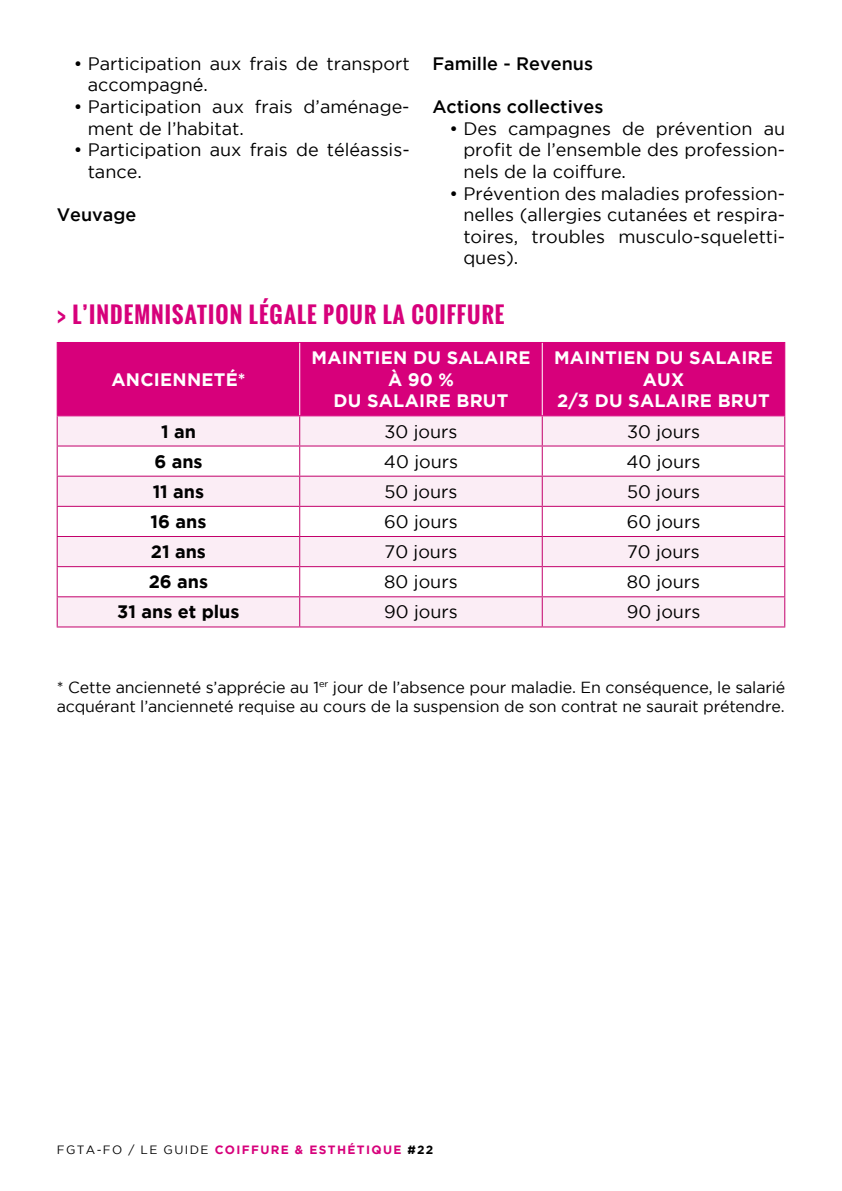
<style>
.page{position:relative;width:842px;height:1191px;background:#fff}
.page>*{position:absolute;margin:0;border:0;box-sizing:border-box;transform-origin:0 0}
.t1{font:700 22px "Oswald";letter-spacing:.05em;color:#d7007b}
.t2{font:18px/21.6px "Gotham";color:#000}
.t3{font:700 18px/21.6px "Gotham";letter-spacing:.015em;color:#fff;text-align:center}
.t4{font:500 18px "Gotham";color:#000}
.t5{font:700 18px "Gotham";color:#000}
.t6{font:16px/19.2px "Gotham";letter-spacing:-.01em;color:#000}
.t7{font:700 12px "Gotham";letter-spacing:.115em;color:#d7007b}
.s1{font-weight:400;color:#000}
.s2{color:#000}
</style>
<div class="page">
<div style="left:58px;top:343px;width:726px;height:72px;background:#d7007b"></div>
<svg style="left:58px;top:416px;width:726px;height:210px;fill:#fbedf5"></svg>
<svg style="left:58px;top:507px;width:726px;height:89px"></svg>
<svg style="left:57px;top:416px;width:1px;height:29px"></svg>
<svg style="left:299px;top:416px;width:1px;height:29px"></svg>
<svg style="left:542px;top:416px;width:1px;height:29px"></svg>
<svg style="left:784px;top:416px;width:1px;height:29px"></svg>
<hr style="left:57px;top:445px;width:243px;height:1px;background:#c3006b">
<hr style="left:57px;top:446px;width:1px;height:30px;background:#c3006b">
<hr style="left:300px;top:445px;width:242px;height:1px;background:#c3006b">
<hr style="left:299px;top:446px;width:1px;height:30px;background:#c3006b">
<hr style="left:542px;top:445px;width:243px;height:1px;background:#c3006b">
<hr style="left:542px;top:446px;width:1px;height:30px;background:#c3006b">
<hr style="left:784px;top:446px;width:1px;height:30px;background:#c3006b">
<hr style="left:57px;top:476px;width:243px;height:1px;background:#c3006b">
<hr style="left:300px;top:476px;width:242px;height:1px;background:#c3006b">
<hr style="left:542px;top:476px;width:243px;height:1px;background:#c3006b">
<hr style="left:57px;top:506px;width:243px;height:1px;background:#c3006b">
<hr style="left:300px;top:506px;width:242px;height:1px;background:#c3006b">
<hr style="left:542px;top:506px;width:243px;height:1px;background:#c3006b">
<hr style="left:57px;top:536px;width:243px;height:1px;background:#c3006b">
<hr style="left:300px;top:536px;width:242px;height:1px;background:#c3006b">
<hr style="left:542px;top:536px;width:243px;height:1px;background:#c3006b">
<hr style="left:57px;top:566px;width:243px;height:1px;background:#c3006b">
<hr style="left:300px;top:566px;width:242px;height:1px;background:#c3006b">
<hr style="left:542px;top:566px;width:243px;height:1px;background:#c3006b">
<hr style="left:57px;top:596px;width:243px;height:1px;background:#c3006b">
<svg style="left:57px;top:477px;width:1px;height:149px"></svg>
<hr style="left:300px;top:596px;width:242px;height:1px;background:#c3006b">
<svg style="left:299px;top:477px;width:1px;height:149px"></svg>
<hr style="left:542px;top:596px;width:243px;height:1px;background:#c3006b">
<svg style="left:542px;top:477px;width:1px;height:149px"></svg>
<svg style="left:784px;top:477px;width:1px;height:149px"></svg>
<hr style="left:57px;top:626px;width:243px;height:1px;background:#c3006b">
<hr style="left:300px;top:626px;width:242px;height:1px;background:#c3006b">
<hr style="left:542px;top:626px;width:243px;height:1px;background:#c3006b">
<hr style="left:299px;top:343px;width:1px;height:72px;background:#fff">
<hr style="left:542px;top:343px;width:1px;height:72px;background:#fff">
<hr style="left:57px;top:342px;width:243px;height:1px;background:#d7007b">
<hr style="left:57px;top:343px;width:1px;height:72px;background:#d7007b">
<hr style="left:300px;top:342px;width:242px;height:1px;background:#d7007b">
<hr style="left:542px;top:342px;width:243px;height:1px;background:#d7007b">
<hr style="left:784px;top:343px;width:1px;height:72px;background:#d7007b">
<hr style="left:57px;top:415px;width:243px;height:1px;background:#d7007b">
<hr style="left:300px;top:415px;width:242px;height:1px;background:#d7007b">
<hr style="left:542px;top:415px;width:243px;height:1px;background:#d7007b">
<p class="t2" style="left:88px;top:52px;width:323px;text-indent:-14px">• Participation aux frais de transport accompagné.</p>
<p class="t2" style="left:88px;top:96px;width:323px;text-indent:-14px">• Participation aux frais d’aménage&shy;ment de l’habitat.</p>
<p class="t2" style="left:88px;top:139px;width:323px;text-indent:-14px">• Participation aux frais de téléassis&shy;tance.</p>
<p class="t4" style="left:57px;top:204px;width:81px">Veuvage</p>
<p class="t4" style="left:432px;top:53px;width:162px">Famille - Revenus</p>
<p class="t4" style="left:432px;top:96px;width:173px">Actions collectives</p>
<p class="t2" style="left:463px;top:117px;width:323px;text-align:justify;text-indent:-14px">• Des campagnes de prévention au profit de l’ensemble des profession&shy;nels de la coiffure.</p>
<p class="t2" style="left:463px;top:182px;width:323px;text-align:justify;text-indent:-14px">• Prévention des maladies profession&shy;nelles (allergies cutanées et respira&shy;toires, troubles musculo-squeletti&shy;ques).</p>
<p class="t1" style="left:57px;top:298px;width:449px">&gt; L’INDEMNISATION LÉGALE POUR LA COIFFURE</p>
<p class="t3" style="left:111px;top:368px;width:136px">ANCIENNETÉ*</p>
<p class="t3" style="left:312px;top:346px;width:220px">MAINTIEN DU SALAIRE<br>À 90 %<br>DU SALAIRE BRUT</p>
<p class="t3" style="left:554px;top:346px;width:220px">MAINTIEN DU SALAIRE<br>AUX<br>2/3 DU SALAIRE BRUT</p>
<p class="t5" style="left:161px;top:421px;width:36px">1 an</p>
<p class="t2" style="left:384px;top:420px;width:75px">30 jours</p>
<p class="t2" style="left:627px;top:420px;width:75px">30 jours</p>
<p class="t5" style="left:154px;top:451px;width:50px">6 ans</p>
<p class="t2" style="left:384px;top:450px;width:76px">40 jours</p>
<p class="t2" style="left:626px;top:450px;width:76px">40 jours</p>
<p class="t5" style="left:153px;top:481px;width:53px">11 ans</p>
<p class="t2" style="left:384px;top:480px;width:74px">50 jours</p>
<p class="t2" style="left:627px;top:480px;width:74px">50 jours</p>
<p class="t5" style="left:151px;top:511px;width:57px">16 ans</p>
<p class="t2" style="left:384px;top:510px;width:75px">60 jours</p>
<p class="t2" style="left:627px;top:510px;width:75px">60 jours</p>
<p class="t5" style="left:151px;top:541px;width:57px">21 ans</p>
<p class="t2" style="left:385px;top:541px;width:74px">70 jours</p>
<p class="t2" style="left:627px;top:541px;width:74px">70 jours</p>
<p class="t5" style="left:149px;top:571px;width:61px">26 ans</p>
<p class="t2" style="left:384px;top:571px;width:75px">80 jours</p>
<p class="t2" style="left:627px;top:571px;width:75px">80 jours</p>
<p class="t5" style="left:117px;top:601px;width:124px">31 ans et plus</p>
<p class="t2" style="left:384px;top:601px;width:75px">90 jours</p>
<p class="t2" style="left:627px;top:601px;width:75px">90 jours</p>
<p class="t6" style="left:57px;top:677px;width:730px">* Cette ancienneté s’apprécie au 1<sup>er</sup> jour de l’absence pour maladie. En conséquence, le salarié acquérant l’ancienneté requise au cours de la suspension de son contrat ne saurait prétendre.</p>
<p class="t7" style="left:57px;top:1143px;width:378px"><span class="s1">FGTA-FO / LE GUIDE</span> COIFFURE &amp; ESTHÉTIQUE <span class="s2">#22</span></p>
</div>
